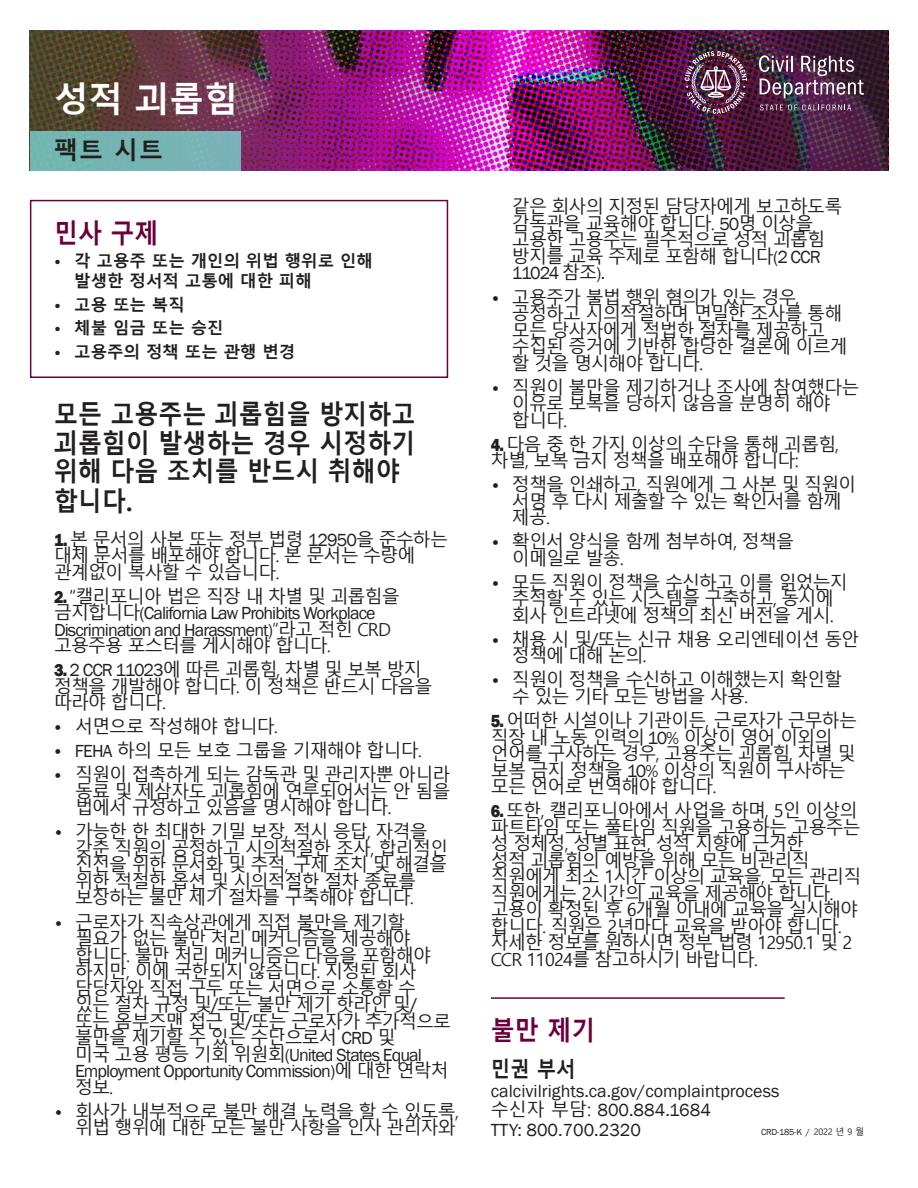
<style>
.page{position:relative;width:918px;height:1188px;background:#fff}
.page>*{position:absolute;margin:0;border:0;box-sizing:border-box;transform-origin:0 0}
.t1{font:700 34.5px "Malgun Gothic";color:#fff}
.t2{font:700 26.4px/29px "Malgun Gothic";color:#231f20;scale:.91 1}
.t3{font:700 26.4px "Malgun Gothic";color:#6a003e;scale:.91 1}
.t4{font:700 24px "Malgun Gothic";color:#231f20}
.t5{font:700 21.45px "Malgun Gothic";color:#231f20;scale:.91 1}
.t6{font:18px/16.5px "Malgun Gothic";letter-spacing:-.05em;color:#231f20}
.t7{font:18px/16.5px "Franklin Gothic";letter-spacing:-.05em;color:#231f20}
.t8{font:18px "Franklin Gothic";color:#231f20}
.t9{font:700 16.5px/19.5px "Malgun Gothic";color:#231f20}
.t10{font:9px "Franklin Gothic";letter-spacing:-.025em;color:#231f20}
.s1{font-family:"Franklin Gothic";font-weight:800}
.s2{font-family:"Franklin Gothic"}
.s3{font-weight:800}
.s4{font-family:"Malgun Gothic"}
</style>
<div class="page">
<img style="left:539px;top:30px;width:349px;height:141px">
<img style="left:759px;top:55px;width:105px;height:43px">
<svg style="left:760px;top:105px;width:91px;height:5px"></svg>
<img style="left:684px;top:51px;width:63px;height:63px">
<img style="left:30px;top:30px;width:509px;height:141px">
<div style="left:30px;top:131px;width:211px;height:40px;background:#76b4b4"></div>
<div style="left:30px;top:200px;width:418px;height:178px;border:2px solid #6a003e"></div>
<hr style="left:491px;top:997px;width:294px;height:2px;background:#6a003e">
<p class="t1" style="left:54px;top:79px;width:186px">성적 괴롭힘</p>
<p class="t4" style="left:54px;top:136px;width:111px">팩트 시트</p>
<p class="t3" style="left:54px;top:218px;width:116px">민사 구제</p>
<p class="t9" style="left:74px;top:252px;width:300px;text-indent:-20px">• 각 고용주 또는 개인의 위법 행위로 인해 발생한 정서적 고통에 대한 피해</p>
<p class="t9" style="left:54px;top:295px;width:132px">• 고용 또는 복직</p>
<p class="t9" style="left:54px;top:319px;width:171px">• 체불 임금 또는 승진</p>
<p class="t9" style="left:54px;top:343px;width:243px">• 고용주의 정책 또는 관행 변경</p>
<p class="t2" style="left:54px;top:400px;width:399px">모든 고용주는 괴롭힘을 방지하고 괴롭힘이 발생하는 경우 시정하기 위해 다음 조치를 반드시 취해야 합니다.</p>
<p class="t6" style="left:54px;top:531px;width:396px"><span class="s1">1.</span> 본 문서의 사본 또는 정부 법령 <span class="s2">12950</span>을 준수하는 대체 문서를 배포해야 합니다. 본 문서는 수량에 관계없이 복사할 수 있습니다.</p>
<p class="t7" style="left:54px;top:589px;width:347px"><span class="s3">2.</span> <span class="s4">“캘리포니아 법은 직장 내 차별 및 괴롭힘을 금지합니다</span>(California Law Prohibits Workplace<br>Discrimination and Harassment)<span class="s4">”라고 적힌 CRD 고용주용 포스터를 게시해야 합니다.</span></p>
<p class="t6" style="left:54px;top:662px;width:380px"><span class="s1">3.</span> <span class="s2">2 CCR 11023</span>에 따른 괴롭힘, 차별 및 보복 방지 정책을 개발해야 합니다. 이 정책은 반드시 다음을 따라야 합니다.</p>
<p class="t6" style="left:54px;top:719px;width:225px">• 서면으로 작성해야 합니다.</p>
<p class="t6" style="left:54px;top:743px;width:369px">• <span class="s2">FEHA</span> 하의 모든 보호 그룹을 기재해야 합니다.</p>
<p class="t6" style="left:75px;top:767px;width:377px;text-align:justify;text-indent:-21px">• 직원이 접촉하게 되는 감독관 및 관리자뿐 아니라 동료 및 제삼자도 괴롭힘에 연루되어서는 안 됨을 법에서 규정하고 있음을 명시해야 합니다.</p>
<p class="t6" style="left:75px;top:824px;width:375px;text-indent:-20px">• 가능한 한 최대한 기밀 보장, 적시 응답, 자격을 갖춘 직원의 공정하고 시의적절한 조사, 합리적인 진전을 위한 문서화 및 추적, 구제 조치 및 해결을 위한 적절한 옵션 및 시의적절한 절차 종료를 보장하는 불만 제기 절차를 구축해야 합니다.</p>
<p class="t6" style="left:75px;top:914px;width:378px;text-indent:-20px">• 근로자가 직속상관에게 직접 불만을 제기할 필요가 없는 불만 처리 메커니즘을 제공해야 합니다. 불만 처리 메커니즘은 다음을 포함해야 하지만, 이에 국한되지 않습니다. 지정된 회사 담당자와 직접 구두 또는 서면으로 소통할 수 있는 절차 규정 및/또는 불만 제기 핫라인 및/ 또는 옴부즈맨 접근 및/또는 근로자가 추가적으로 불만을 제기할 수 있는 수단으로서 <span class="s2">CRD</span> 및<br>미국 고용 평등 기회 위원회<span class="s2">(United States Equal<br>Employment Opportunity Commission)</span>에 대한 연락처 정보.</p>
<p class="t6" style="left:55px;top:1103px;width:406px;text-align:right">• 회사가 내부적으로 불만 해결 노력을 할 수 있도록, 위법 행위에 대한 모든 불만 사항을 인사 관리자와</p>
<p class="t6" style="left:512px;top:199px;width:332px">같은 회사의 지정된 담당자에게 보고하도록 감독관을 교육해야 합니다. <span class="s2">50</span>명 이상을 고용한 고용주는 필수적으로 성적 괴롭힘 방지를 교육 주제로 포함해 합니다<span class="s2">(2 CCR<br>11024</span> 참조<span class="s2">).</span></p>
<p class="t6" style="left:512px;top:289px;width:337px;text-indent:-20px">• 고용주가 불법 행위 혐의가 있는 경우, 공정하고 시의적절하며 면밀한 조사를 통해 모든 당사자에게 적법한 절차를 제공하고 수집된 증거에 기반한 합당한 결론에 이르게 할 것을 명시해야 합니다.</p>
<p class="t6" style="left:512px;top:379px;width:349px;text-indent:-20px">• 직원이 불만을 제기하거나 조사에 참여했다는 이유로 보복을 당하지 않음을 분명히 해야 합니다.</p>
<p class="t6" style="left:491px;top:436px;width:350px"><span class="s1">4.</span> 다음 중 한 가지 이상의 수단을 통해 괴롭힘, 차별, 보복 금지 정책을 배포해야 합니다:</p>
<p class="t6" style="left:512px;top:477px;width:346px;text-indent:-20px">• 정책을 인쇄하고, 직원에게 그 사본 및 직원이 서명 후 다시 제출할 수 있는 확인서를 함께 제공.</p>
<p class="t6" style="left:512px;top:534px;width:284px;text-indent:-20px">• 확인서 양식을 함께 첨부하여, 정책을 이메일로 발송.</p>
<p class="t6" style="left:492px;top:574px;width:358px;text-align:center">• 모든 직원이 정책을 수신하고 이를 읽었는지 추적할 수 있는 시스템을 구축하고, 동시에 회사 인트라넷에 정책의 최신 버전을 게시.</p>
<p class="t6" style="left:512px;top:632px;width:349px;text-indent:-20px">• 채용 시 및/또는 신규 채용 오리엔테이션 동안 정책에 대해 논의.</p>
<p class="t6" style="left:512px;top:672px;width:332px;text-indent:-20px">• 직원이 정책을 수신하고 이해했는지 확인할 수 있는 기타 모든 방법을 사용.</p>
<p class="t6" style="left:491px;top:713px;width:368px"><span class="s1">5.</span> 어떠한 시설이나 기관이든, 근로자가 근무하는 직장 내 노동 인력의 <span class="s2">10%</span> 이상이 영어 이외의 언어를 구사하는 경우, 고용주는 괴롭힘, 차별 및 보복 금지 정책을 <span class="s2">10%</span> 이상의 직원이 구사하는 모든 언어로 번역해야 합니다.</p>
<p class="t6" style="left:491px;top:803px;width:372px"><span class="s1">6.</span> 또한, 캘리포니아에서 사업을 하며, 5인 이상의 파트타임 또는 풀타임 직원을 고용하는 고용주는 성 정체성, 성별 표현, 성적 지향에 근거한<br>성적 괴롭힘의 예방을 위해 모든 비관리직 직원에게 최소 1시간 이상의 교육을, 모든 관리직 직원에게는 2시간의 교육을 제공해야 합니다. 고용이 확정된 후 6개월 이내에 교육을 실시해야 합니다. 직원은 2년마다 교육을 받아야 합니다. 자세한 정보를 원하시면 정부 법령 12950.1 및 2<br>CCR 11024를 참고하시기 바랍니다.</p>
<p class="t3" style="left:491px;top:1015px;width:116px">불만 제기</p>
<p class="t5" style="left:491px;top:1057px;width:95px">민권 부서</p>
<p class="t8" style="left:491px;top:1079px;width:290px">calcivilrights.ca.gov/complaintprocess</p>
<p class="t8" style="left:491px;top:1099px;width:222px"><span class="s4">수신자 부담:</span> 800.884.1684</p>
<p class="t8" style="left:491px;top:1118px;width:152px">TTY: 800.700.2320</p>
<p class="t10" style="left:761px;top:1127px;width:104px">CRD-185-K / <span class="s4">2022 년 9 월</span></p>
</div>
